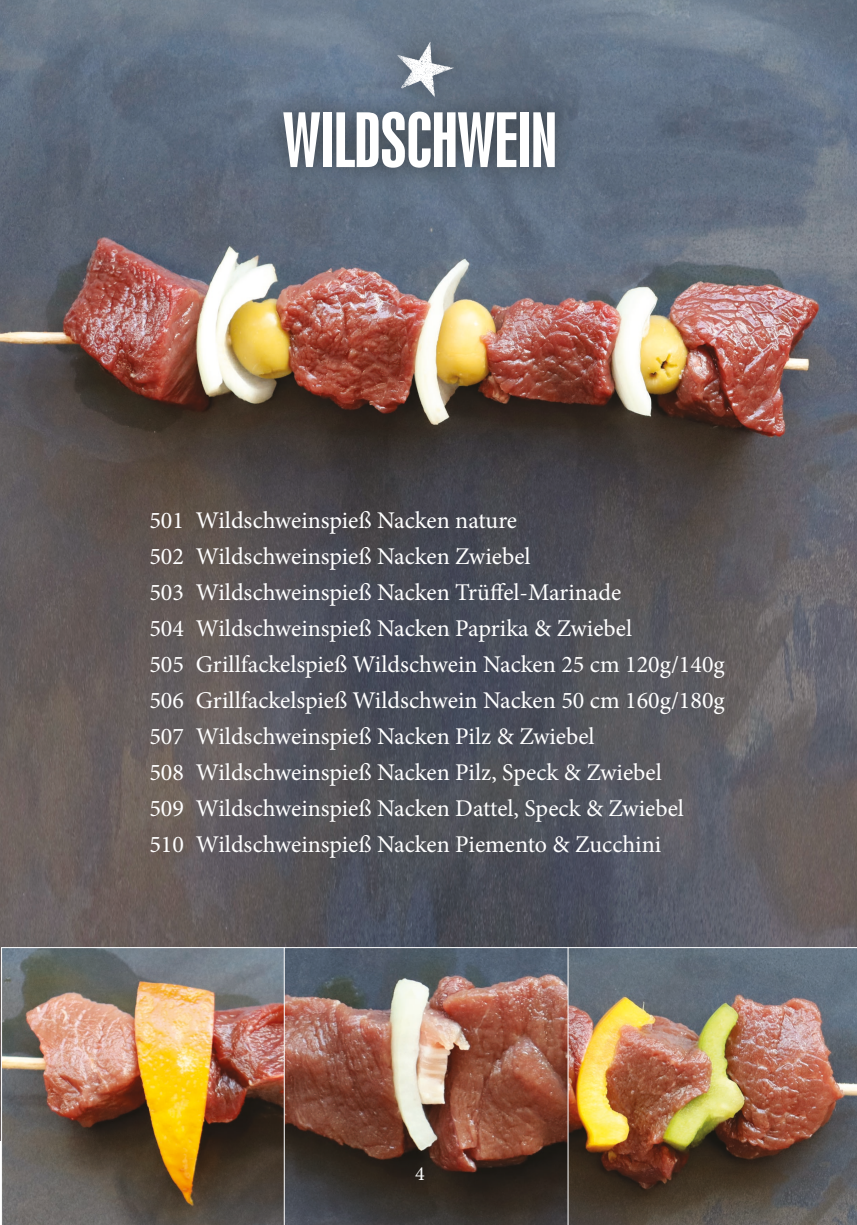
<style>
.page{position:relative;width:857px;height:1225px;background:#fff}
.page>*{position:absolute;margin:0;border:0;box-sizing:border-box;transform-origin:0 0}
.t1{font:70px "Swiss 924 BT Regular B";letter-spacing:-.005em;color:#fff}
.t2{font:24px "Minion Pro";color:#fff}
.t3{font:20px "Minion Pro";color:#fff}
</style>
<div class="page">
<img style="left:0;top:0;width:856px;height:1140px">
<div style="left:260px;top:88px;width:319px;height:103px;background:#1d1d1b;opacity:.65"></div>
<div style="left:371px;top:16px;width:108px;height:107px;background:#1d1d1b;opacity:.5"></div>
<svg style="left:397px;top:42px;width:57px;height:55px"></svg>
<svg style="left:0;top:0;width:1px;height:619px"></svg>
<img style="left:1px;top:947px;width:282px;height:278px">
<img style="left:283px;top:947px;width:284px;height:278px">
<img style="left:567px;top:947px;width:289px;height:278px">
<p class="t1" style="left:283px;top:98px;width:275px">WILDSCHWEIN</p>
<p class="t2" style="left:149px;top:504px;width:369px">501 Wildschweinspieß Nacken nature</p>
<p class="t2" style="left:149px;top:540px;width:382px">502 Wildschweinspieß Nacken Zwiebel</p>
<p class="t2" style="left:149px;top:576px;width:473px">503 Wildschweinspieß Nacken Trüffel-Marinade</p>
<p class="t2" style="left:149px;top:612px;width:484px">504 Wildschweinspieß Nacken Paprika &amp; Zwiebel</p>
<p class="t2" style="left:149px;top:648px;width:576px">505 Grillfackelspieß Wildschwein Nacken 25 cm 120g/140g</p>
<p class="t2" style="left:149px;top:684px;width:576px">506 Grillfackelspieß Wildschwein Nacken 50 cm 160g/180g</p>
<p class="t2" style="left:149px;top:720px;width:446px">507 Wildschweinspieß Nacken Pilz &amp; Zwiebel</p>
<p class="t2" style="left:149px;top:756px;width:513px">508 Wildschweinspieß Nacken Pilz, Speck &amp; Zwiebel</p>
<p class="t2" style="left:149px;top:792px;width:535px">509 Wildschweinspieß Nacken Dattel, Speck &amp; Zwiebel</p>
<p class="t2" style="left:149px;top:828px;width:513px">510 Wildschweinspieß Nacken Piemento &amp; Zucchini</p>
<p class="t3" style="left:415px;top:1160px;width:11px">4</p>
</div>
